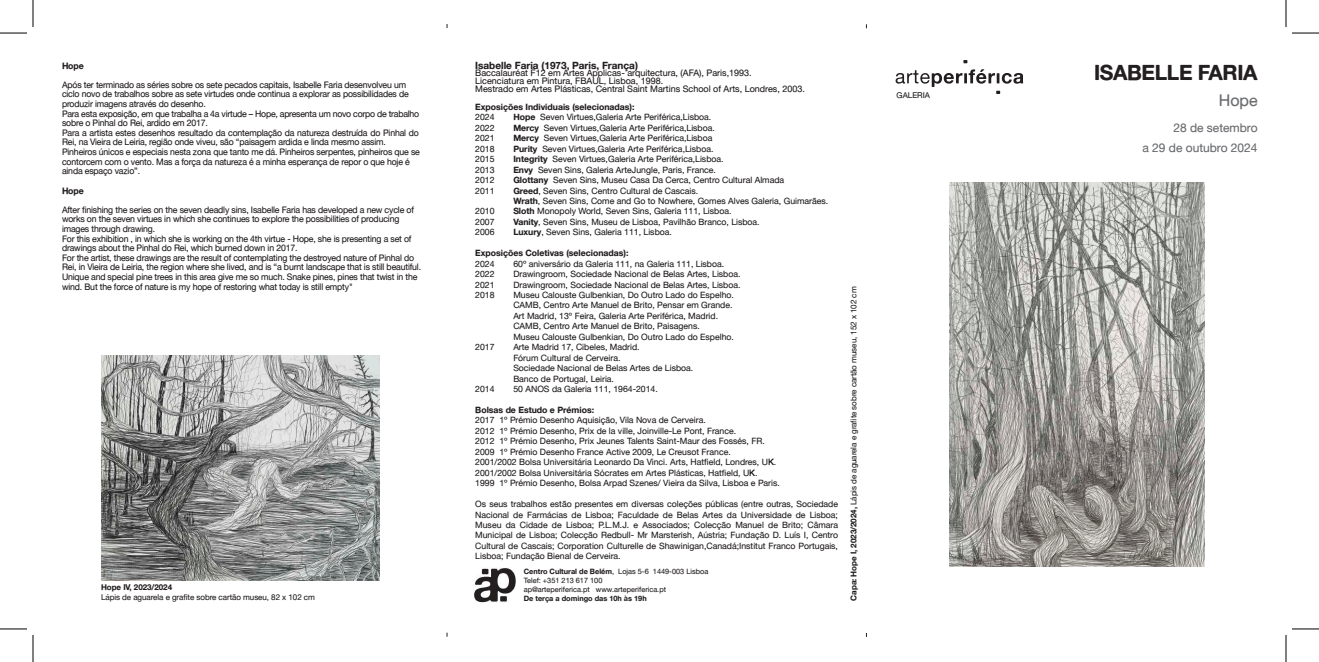
<style>
.page{position:relative;width:1319px;height:662px;background:#fff}
.page>*{position:absolute;margin:0;border:0;box-sizing:border-box;transform-origin:0 0}
.t1{font:21px "Alte Haas Grotesk Bold";letter-spacing:-.02em;color:#231f20}
.t2{font:16px "Alte Haas Grotesk";color:#6c6d70}
.t3{font:12px/20px "Alte Haas Grotesk";color:#6c6d70;text-align:right}
.t4{font:10px "Alte Haas Grotesk Bold";color:#231f20}
.t5{font:9px/9.6px "Alte Haas Grotesk";letter-spacing:-.02em;color:#231f20}
.t6{font:9px/7.7px "Alte Haas Grotesk";color:#231f20}
.t7{font:9px "Alte Haas Grotesk Bold";letter-spacing:-.02em;color:#231f20}
.t8{font:8.7px/10.4px "Alte Haas Grotesk";color:#231f20}
.t9{font:8.7px "Alte Haas Grotesk Bold";color:#231f20}
.t10{font:8px "Alte Haas Grotesk";letter-spacing:-.005em;color:#231f20}
.t11{font:8px "Alte Haas Grotesk Bold";letter-spacing:-.005em;color:#231f20}
.t12{font:7.3px/9px "Alte Haas Grotesk";color:#231f20}
.t13{font:7.3px "Alte Haas Grotesk Bold";color:#231f20}
.s1{font-family:"Alte Haas Grotesk Bold"}
</style>
<div class="page">
<svg style="left:963px;top:60px;width:4px;height:3px"></svg>
<svg style="left:896px;top:69px;width:127px;height:25px"></svg>
<img style="left:474px;top:567px;width:42px;height:35px">
<img style="left:101px;top:355px;width:279px;height:225px">
<img style="left:949px;top:182px;width:255px;height:384px">
<svg style="left:0;top:33px;width:27px;height:1px"></svg>
<svg style="left:1292px;top:33px;width:27px;height:1px"></svg>
<svg style="left:0;top:628px;width:27px;height:1px"></svg>
<svg style="left:33px;top:0;width:1px;height:27px"></svg>
<svg style="left:33px;top:635px;width:1px;height:26px"></svg>
<svg style="left:1286px;top:0;width:1px;height:27px"></svg>
<svg style="left:1286px;top:628px;width:33px;height:33px"></svg>
<p class="t7" style="left:62px;top:60px;width:23px">Hope</p>
<p class="t5" style="left:62px;top:80px;width:359px">Após ter terminado as séries sobre os sete pecados capitais, Isabelle Faria desenvolveu um ciclo novo de trabalhos sobre as sete virtudes onde continua a explorar as possibilidades de produzir imagens através do desenho.<br>Para esta exposição, em que trabalha a 4a virtude – Hope, apresenta um novo corpo de trabalho sobre o Pinhal do Rei, ardido em 2017.<br>Para a artista estes desenhos resultado da contemplação da natureza destruída do Pinhal do Rei, na Vieira de Leiria, região onde viveu, são “paisagem ardida e linda mesmo assim.<br>Pinheiros únicos e especiais nesta zona que tanto me dá. Pinheiros serpentes, pinheiros que se contorcem com o vento. Mas a força da natureza é a minha esperança de repor o que hoje é ainda espaço vazio”.</p>
<p class="t7" style="left:62px;top:184px;width:23px">Hope</p>
<p class="t5" style="left:62px;top:204px;width:361px">After finishing the series on the seven deadly sins, Isabelle Faria has developed a new cycle of works on the seven virtues in which she continues to explore the possibilities of producing images through drawing.<br>For this exhibition , in which she is working on the 4th virtue - Hope, she is presenting a set of drawings about the Pinhal do Rei, which burned down in 2017.<br>For the artist, these drawings are the result of contemplating the destroyed nature of Pinhal do Rei, in Vieira de Leiria, the region where she lived, and is “a burnt landscape that is still beautiful.<br>Unique and special pine trees in this area give me so much. Snake pines, pines that twist in the wind. But the force of nature is my hope of restoring what today is still empty"</p>
<p class="t11" style="left:101px;top:582px;width:73px">Hope IV, 2023/2024</p>
<p class="t10" style="left:101px;top:592px;width:215px">Lápis de aguarela e grafite sobre cartão museu, 82 x 102 cm</p>
<p class="t4" style="left:475px;top:59px;width:164px">Isabelle Faria (1973, Paris, França)</p>
<p class="t6" style="left:475px;top:69px;width:331px">Baccalauréat F12 em Artes Applicas- arquitectura, (AFA), Paris,1993.<br>Licenciatura em Pintura, FBAUL, Lisboa, 1998.<br>Mestrado em Artes Plásticas, Central Saint Martins School of Arts, Londres, 2003.</p>
<p class="t9" style="left:475px;top:101px;width:161px">Exposições Individuais (selecionadas):</p>
<p class="t8" style="left:475px;top:112px;width:21px">2024</p>
<p class="t8" style="left:513px;top:112px;width:200px"><span class="s1">Hope</span> Seven Virtues,Galeria Arte Periférica,Lisboa.</p>
<p class="t8" style="left:475px;top:122px;width:21px">2022</p>
<p class="t8" style="left:513px;top:122px;width:203px"><span class="s1">Mercy</span> Seven Virtues,Galeria Arte Periférica,Lisboa.</p>
<p class="t8" style="left:475px;top:133px;width:21px">2021</p>
<p class="t8" style="left:513px;top:133px;width:201px"><span class="s1">Mercy</span> Seven Virtues,Galeria Arte Periférica,Lisboa</p>
<p class="t8" style="left:475px;top:143px;width:21px">2018</p>
<p class="t8" style="left:513px;top:143px;width:202px"><span class="s1">Purity</span> Seven Virtues,Galeria Arte Periférica,Lisboa.</p>
<p class="t8" style="left:475px;top:154px;width:21px">2015</p>
<p class="t8" style="left:513px;top:154px;width:212px"><span class="s1">Integrity</span> Seven Virtues,Galeria Arte Periférica,Lisboa.</p>
<p class="t8" style="left:475px;top:164px;width:21px">2013</p>
<p class="t8" style="left:513px;top:164px;width:204px"><span class="s1">Envy</span> Seven Sins, Galeria ArteJungle, Paris, France.</p>
<p class="t8" style="left:475px;top:174px;width:21px">2012</p>
<p class="t8" style="left:513px;top:174px;width:272px"><span class="s1">Glottany</span> Seven Sins, Museu Casa Da Cerca, Centro Cultural Almada</p>
<p class="t8" style="left:475px;top:185px;width:21px">2011</p>
<p class="t8" style="left:513px;top:185px;width:316px"><span class="s1">Greed</span>, Seven Sins, Centro Cultural de Cascais.<br><span class="s1">Wrath</span>, Seven Sins, Come and Go to Nowhere, Gomes Alves Galeria, Guimarães.</p>
<p class="t8" style="left:475px;top:206px;width:21px">2010</p>
<p class="t8" style="left:513px;top:206px;width:220px"><span class="s1">Sloth</span> Monopoly World, Seven Sins, Galeria 111, Lisboa.</p>
<p class="t8" style="left:475px;top:216px;width:21px">2007</p>
<p class="t8" style="left:513px;top:216px;width:248px"><span class="s1">Vanity</span>, Seven Sins, Museu de Lisboa, Pavilhão Branco, Lisboa.</p>
<p class="t8" style="left:475px;top:227px;width:21px">2006</p>
<p class="t8" style="left:513px;top:227px;width:160px"><span class="s1">Luxury</span>, Seven Sins, Galeria 111, Lisboa.</p>
<p class="t9" style="left:475px;top:247px;width:155px">Exposições Coletivas (selecionadas):</p>
<p class="t8" style="left:475px;top:258px;width:21px">2024</p>
<p class="t8" style="left:513px;top:258px;width:212px">60º aniversário da Galeria 111, na Galeria 111, Lisboa.</p>
<p class="t8" style="left:475px;top:268px;width:21px">2022</p>
<p class="t8" style="left:513px;top:268px;width:229px">Drawingroom, Sociedade Nacional de Belas Artes, Lisboa.</p>
<p class="t8" style="left:475px;top:279px;width:21px">2021</p>
<p class="t8" style="left:513px;top:279px;width:229px">Drawingroom, Sociedade Nacional de Belas Artes, Lisboa.</p>
<p class="t8" style="left:475px;top:289px;width:21px">2018</p>
<p class="t8" style="left:513px;top:289px;width:222px">Museu Calouste Gulbenkian, Do Outro Lado do Espelho.<br>CAMB, Centro Arte Manuel de Brito, Pensar em Grande.<br>Art Madrid, 13º Feira, Galeria Arte Periférica, Madrid.<br>CAMB, Centro Arte Manuel de Brito, Paisagens.<br>Museu Calouste Gulbenkian, Do Outro Lado do Espelho.</p>
<p class="t8" style="left:475px;top:341px;width:21px">2017</p>
<p class="t8" style="left:513px;top:341px;width:181px">Arte Madrid 17, Cibeles, Madrid.<br>Fórum Cultural de Cerveira.<br>Sociedade Nacional de Belas Artes de Lisboa.<br>Banco de Portugal, Leiria.</p>
<p class="t8" style="left:475px;top:383px;width:21px">2014</p>
<p class="t8" style="left:513px;top:383px;width:146px">50 ANOS da Galeria 111, 1964-2014.</p>
<p class="t9" style="left:475px;top:404px;width:120px">Bolsas de Estudo e Prémios:</p>
<p class="t8" style="left:475px;top:415px;width:306px">2017 1º Prémio Desenho Aquisição, Vila Nova de Cerveira.<br>2012 1º Prémio Desenho, Prix de la ville, Joinville-Le Pont, France.<br>2012 1º Prémio Desenho, Prix Jeunes Talents Saint-Maur des Fossés, FR.<br>2009 1º Prémio Desenho France Active 2009, Le Creusot France.<br>2001/2002 Bolsa Universitária Leonardo Da Vinci. Arts, Hatfield, Londres, UK.<br>2001/2002 Bolsa Universitária Sócrates em Artes Plásticas, Hatfield, UK.<br>1999 1º Prémio Desenho, Bolsa Arpad Szenes/ Vieira da Silva, Lisboa e Paris.</p>
<p class="t8" style="left:475px;top:498px;width:364px;text-align:justify">Os seus trabalhos estão presentes em diversas coleções públicas (entre outras, Sociedade Nacional de Farmácias de Lisboa; Faculdade de Belas Artes da Universidade de Lisboa; Museu da Cidade de Lisboa; P.L.M.J. e Associados; Colecção Manuel de Brito; Câmara Municipal de Lisboa; Colecção Redbull- Mr Marsterish, Aústria; Fundação D. Luís I, Centro Cultural de Cascais; Corporation Culturelle de Shawinigan,Canadá;Institut Franco Portugais, Lisboa; Fundação Bienal de Cerveira.</p>
<p class="t12" style="left:524px;top:566px;width:186px"><span class="s1">Centro Cultural de Belém</span>, Lojas 5-6 1449-003 Lisboa<br>Telef: +351 213 617 100<br>ap@arteperiferica.pt www.arteperiferica.pt</p>
<p class="t13" style="left:524px;top:593px;width:124px">De terça a domingo das 10h às 19h</p>
<p class="t10" style="left:849px;top:600px;width:315px;rotate:-90deg"><span class="s1">Capa: Hope I, 2023/2024,</span> Lápis de aguarela e grafite sobre cartão museu, 152 x 102 cm</p>
<p class="t10" style="left:897px;top:90px;width:35px">GALERIA</p>
<h1 class="t1" style="left:1094px;top:59px;width:165px">ISABELLE FARIA</h1>
<h2 class="t2" style="left:1219px;top:90px;width:40px">Hope</h2>
<h3 class="t3" style="left:1142px;top:117px;width:117px">28 de setembro<br>a 29 de outubro 2024</h3>
</div>
